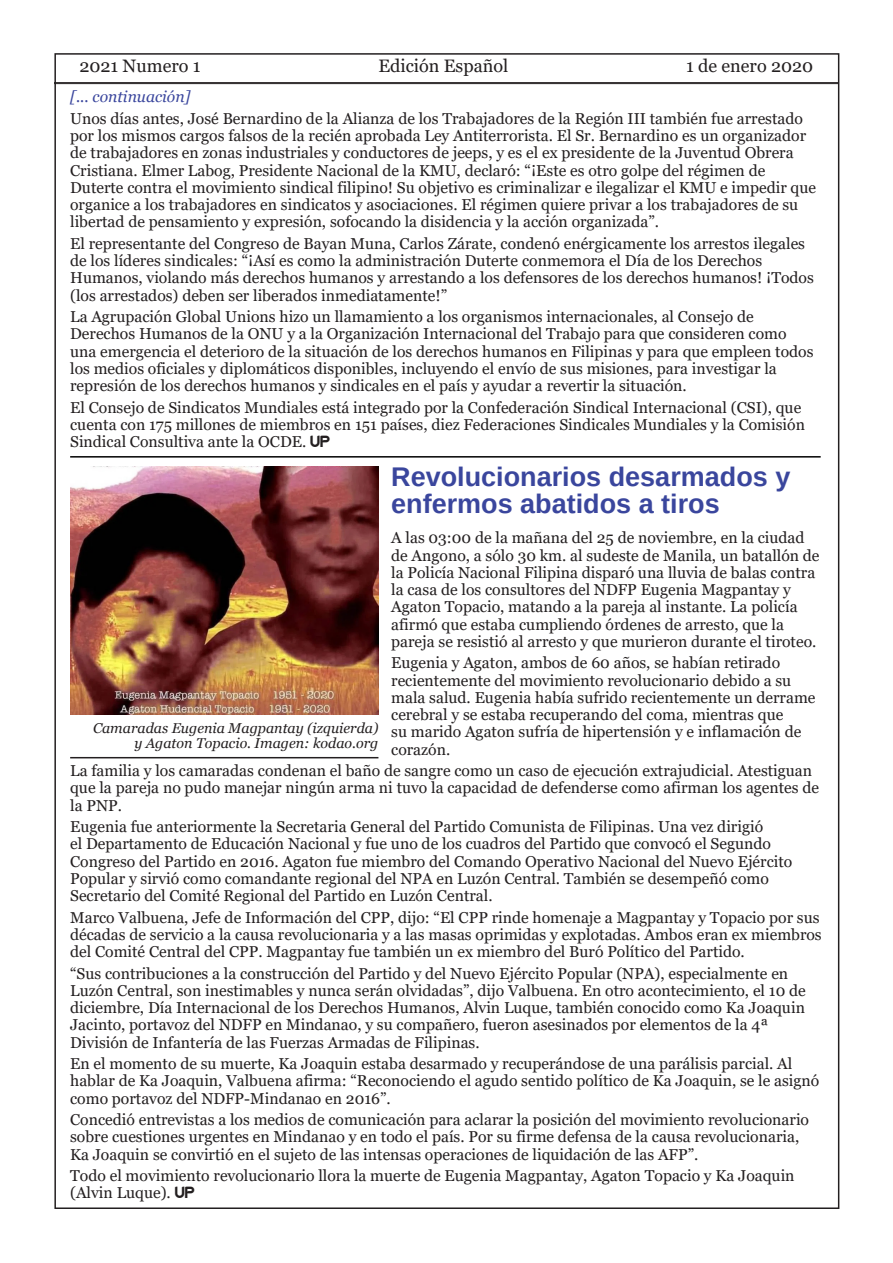
<style>
.page{position:relative;width:893px;height:1263px;background:#fff}
.page>*{position:absolute;margin:0;border:0;box-sizing:border-box;transform-origin:0 0}
.t1{font:700 27px/27px "Liberation Sans";color:#3a469d}
.t2{font:18px "Georgia";color:#231f20}
.t3{font:15.75px/17.2px "Georgia";color:#231f20}
.t4{font:italic 15.75px "Georgia";color:#3a469d}
.t5{font:italic 14.25px/15px "Georgia";color:#231f20;text-align:right}
.s1{font-family:"AVICENNA";font-size:16.5px}
</style>
<div class="page">
<hr style="left:54px;top:82px;width:785px;height:1px;background:#231f20">
<hr style="left:54px;top:83px;width:785px;height:1px;background:#231f20">
<hr style="left:70px;top:456px;width:751px;height:2px;background:#000">
<img style="left:70px;top:467px;width:308px;height:247px">
<hr style="left:70px;top:757px;width:308px;height:1px;background:#231f20">
<p class="t2" style="left:79px;top:55px;width:123px">2021 Numero 1</p>
<p class="t2" style="left:378px;top:55px;width:131px">Edición Español</p>
<p class="t2" style="left:686px;top:55px;width:129px">1 de enero 2020</p>
<p class="t4" style="left:70px;top:87px;width:122px">[... continuación]</p>
<p class="t3" style="left:70px;top:110px;width:747px">Unos días antes, José Bernardino de la Alianza de los Trabajadores de la Región III también fue arrestado por los mismos cargos falsos de la recién aprobada Ley Antiterrorista. El Sr. Bernardino es un organizador de trabajadores en zonas industriales y conductores de jeeps, y es el ex presidente de la Juventud Obrera Cristiana. Elmer Labog, Presidente Nacional de la KMU, declaró: “¡Este es otro golpe del régimen de Duterte contra el movimiento sindical filipino! Su objetivo es criminalizar e ilegalizar el KMU e impedir que organice a los trabajadores en sindicatos y asociaciones. El régimen quiere privar a los trabajadores de su libertad de pensamiento y expresión, sofocando la disidencia y la acción organizada”.</p>
<p class="t3" style="left:70px;top:235px;width:745px">El representante del Congreso de Bayan Muna, Carlos Zárate, condenó enérgicamente los arrestos ilegales de los líderes sindicales: “¡Así es como la administración Duterte conmemora el Día de los Derechos Humanos, violando más derechos humanos y arrestando a los defensores de los derechos humanos! ¡Todos (los arrestados) deben ser liberados inmediatamente!”</p>
<p class="t3" style="left:70px;top:308px;width:745px">La Agrupación Global Unions hizo un llamamiento a los organismos internacionales, al Consejo de Derechos Humanos de la ONU y a la Organización Internacional del Trabajo para que consideren como una emergencia el deterioro de la situación de los derechos humanos en Filipinas y para que empleen todos los medios oficiales y diplomáticos disponibles, incluyendo el envío de sus misiones, para investigar la represión de los derechos humanos y sindicales en el país y ayudar a revertir la situación.</p>
<p class="t3" style="left:70px;top:399px;width:736px">El Consejo de Sindicatos Mundiales está integrado por la Confederación Sindical Internacional (CSI), que cuenta con 175 millones de miembros en 151 países, diez Federaciones Sindicales Mundiales y la Comisión<br>Sindical Consultiva ante la OCDE. <span class="s1">UP</span></p>
<h1 class="t1" style="left:391px;top:464px;width:401px">Revolucionarios desarmados y enfermos abatidos a tiros</h1>
<p class="t3" style="left:391px;top:530px;width:430px">A las 03:00 de la mañana del 25 de noviembre, en la ciudad de Angono, a sólo 30 km. al sudeste de Manila, un batallón de la Policía Nacional Filipina disparó una lluvia de balas contra la casa de los consultores del NDFP Eugenia Magpantay y Agaton Topacio, matando a la pareja al instante. La policía afirmó que estaba cumpliendo órdenes de arresto, que la pareja se resistió al arresto y que murieron durante el tiroteo.</p>
<p class="t3" style="left:391px;top:655px;width:426px">Eugenia y Agaton, ambos de 60 años, se habían retirado recientemente del movimiento revolucionario debido a su mala salud. Eugenia había sufrido recientemente un derrame cerebral y se estaba recuperando del coma, mientras que<br>su marido Agaton sufría de hipertensión y e inflamación de corazón.</p>
<p class="t3" style="left:70px;top:762px;width:750px">La familia y los camaradas condenan el baño de sangre como un caso de ejecución extrajudicial. Atestiguan que la pareja no pudo manejar ningún arma ni tuvo la capacidad de defenderse como afirman los agentes de la PNP.</p>
<p class="t3" style="left:70px;top:818px;width:724px">Eugenia fue anteriormente la Secretaria General del Partido Comunista de Filipinas. Una vez dirigió<br>el Departamento de Educación Nacional y fue uno de los cuadros del Partido que convocó el Segundo Congreso del Partido en 2016. Agaton fue miembro del Comando Operativo Nacional del Nuevo Ejército Popular y sirvió como comandante regional del NPA en Luzón Central. También se desempeñó como Secretario del Comité Regional del Partido en Luzón Central.</p>
<p class="t3" style="left:70px;top:909px;width:753px">Marco Valbuena, Jefe de Información del CPP, dijo: “El CPP rinde homenaje a Magpantay y Topacio por sus décadas de servicio a la causa revolucionaria y a las masas oprimidas y explotadas. Ambos eran ex miembros del Comité Central del CPP. Magpantay fue también un ex miembro del Buró Político del Partido.</p>
<p class="t3" style="left:70px;top:965px;width:737px">“Sus contribuciones a la construcción del Partido y del Nuevo Ejército Popular (NPA), especialmente en Luzón Central, son inestimables y nunca serán olvidadas”, dijo Valbuena. En otro acontecimiento, el 10 de diciembre, Día Internacional de los Derechos Humanos, Alvin Luque, también conocido como Ka Joaquin Jacinto, portavoz del NDFP en Mindanao, y su compañero, fueron asesinados por elementos de la 4ª División de Infantería de las Fuerzas Armadas de Filipinas.</p>
<p class="t3" style="left:70px;top:1055px;width:751px">En el momento de su muerte, Ka Joaquin estaba desarmado y recuperándose de una parálisis parcial. Al hablar de Ka Joaquin, Valbuena afirma: “Reconociendo el agudo sentido político de Ka Joaquin, se le asignó como portavoz del NDFP-Mindanao en 2016”.</p>
<p class="t3" style="left:70px;top:1111px;width:740px">Concedió entrevistas a los medios de comunicación para aclarar la posición del movimiento revolucionario sobre cuestiones urgentes en Mindanao y en todo el país. Por su firme defensa de la causa revolucionaria,<br>Ka Joaquin se convirtió en el sujeto de las intensas operaciones de liquidación de las AFP”.</p>
<p class="t3" style="left:70px;top:1167px;width:726px">Todo el movimiento revolucionario llora la muerte de Eugenia Magpantay, Agaton Topacio y Ka Joaquin (Alvin Luque). <span class="s1">UP</span></p>
<p class="t5" style="left:93px;top:721px;width:287px">Camaradas Eugenia Magpantay (izquierda) y Agaton Topacio. Imagen: kodao.org</p>
</div>
